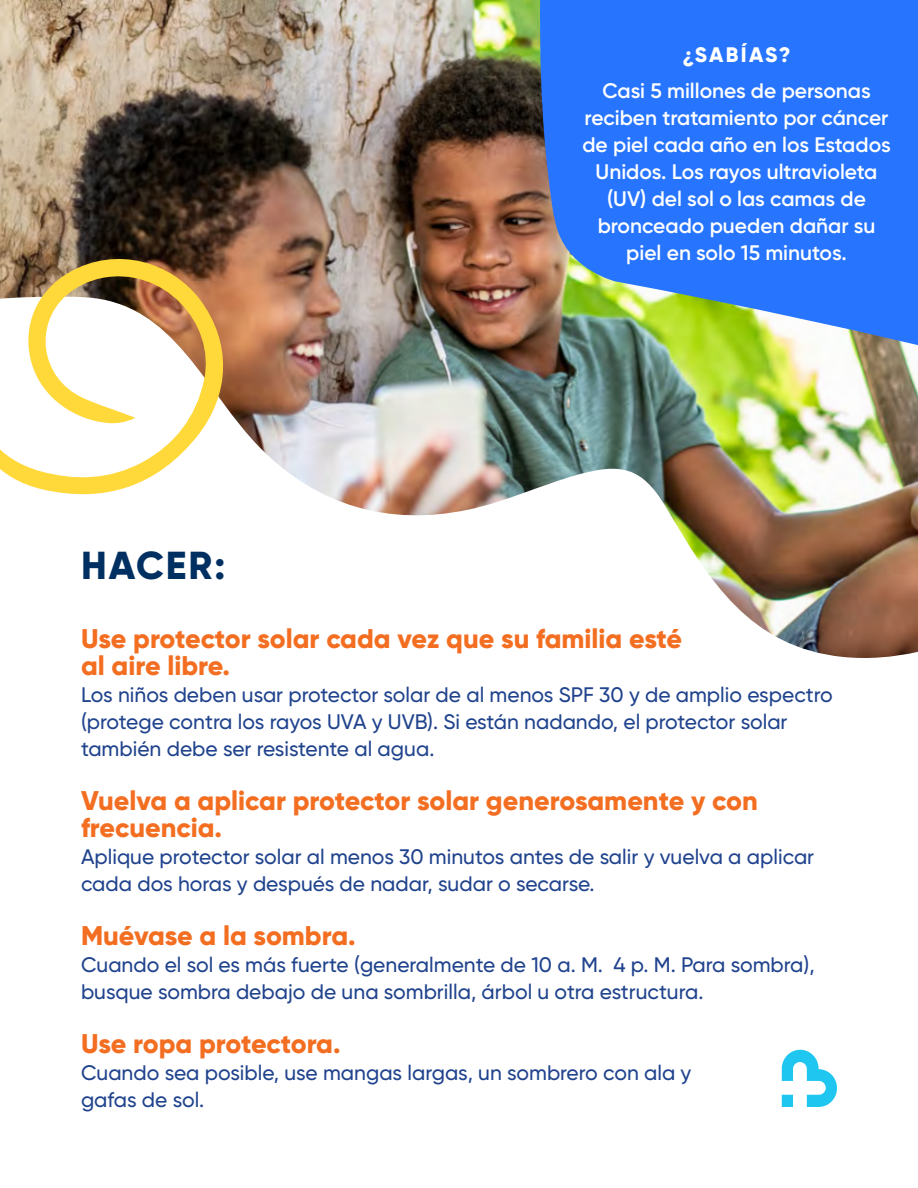
<style>
.page{position:relative;width:918px;height:1188px;background:#fff}
.page>*{position:absolute;margin:0;border:0;box-sizing:border-box;transform-origin:0 0}
.t1{font:800 39px "Gilroy";letter-spacing:.045em;color:#003061}
.t2{font:800 27px/27px "Gilroy";color:#f36e21}
.t3{font:500 21px/27px "Gilroy";color:#20438d}
.t4{font:600 21px/27px "Gilroy";color:#fff;text-align:center}
.t5{font:800 21px "Gilroy";letter-spacing:.11em;color:#fff}
</style>
<div class="page">
<img style="left:0;top:0;width:918px;height:658px">
<svg style="left:782px;top:1050px;width:55px;height:57px"></svg>
<svg style="left:535px;top:0;width:383px;height:371px;background:#4181de"></svg>
<svg style="left:0;top:245px;width:232px;height:259px"></svg>
<h1 class="t1" style="left:81px;top:541px;width:146px">HACER:</h1>
<p class="t5" style="left:682px;top:42px;width:110px">¿SABÍAS?</p>
<p class="t4" style="left:582px;top:77px;width:310px">Casi 5 millones de personas reciben tratamiento por cáncer de piel cada año en los Estados<br>Unidos. Los rayos ultravioleta (UV) del sol o las camas de bronceado pueden dañar su piel en solo 15 minutos.</p>
<p class="t2" style="left:81px;top:625px;width:603px">Use protector solar cada vez que su familia esté al aire libre.</p>
<p class="t3" style="left:81px;top:681px;width:753px">Los niños deben usar protector solar de al menos SPF 30 y de amplio espectro (protege contra los rayos UVA y UVB). Si están nadando, el protector solar también debe ser resistente al agua.</p>
<p class="t2" style="left:81px;top:787px;width:678px">Vuelva a aplicar protector solar generosamente y con frecuencia.</p>
<p class="t3" style="left:81px;top:843px;width:735px">Aplique protector solar al menos 30 minutos antes de salir y vuelva a aplicar cada dos horas y después de nadar, sudar o secarse.</p>
<p class="t2" style="left:81px;top:922px;width:276px">Muévase a la sombra.</p>
<p class="t3" style="left:81px;top:951px;width:735px">Cuando el sol es más fuerte (generalmente de 10 a. M. 4 p. M. Para sombra), busque sombra debajo de una sombrilla, árbol u otra estructura.</p>
<p class="t2" style="left:81px;top:1030px;width:261px">Use ropa protectora.</p>
<p class="t3" style="left:81px;top:1059px;width:612px">Cuando sea posible, use mangas largas, un sombrero con ala y gafas de sol.</p>
</div>
